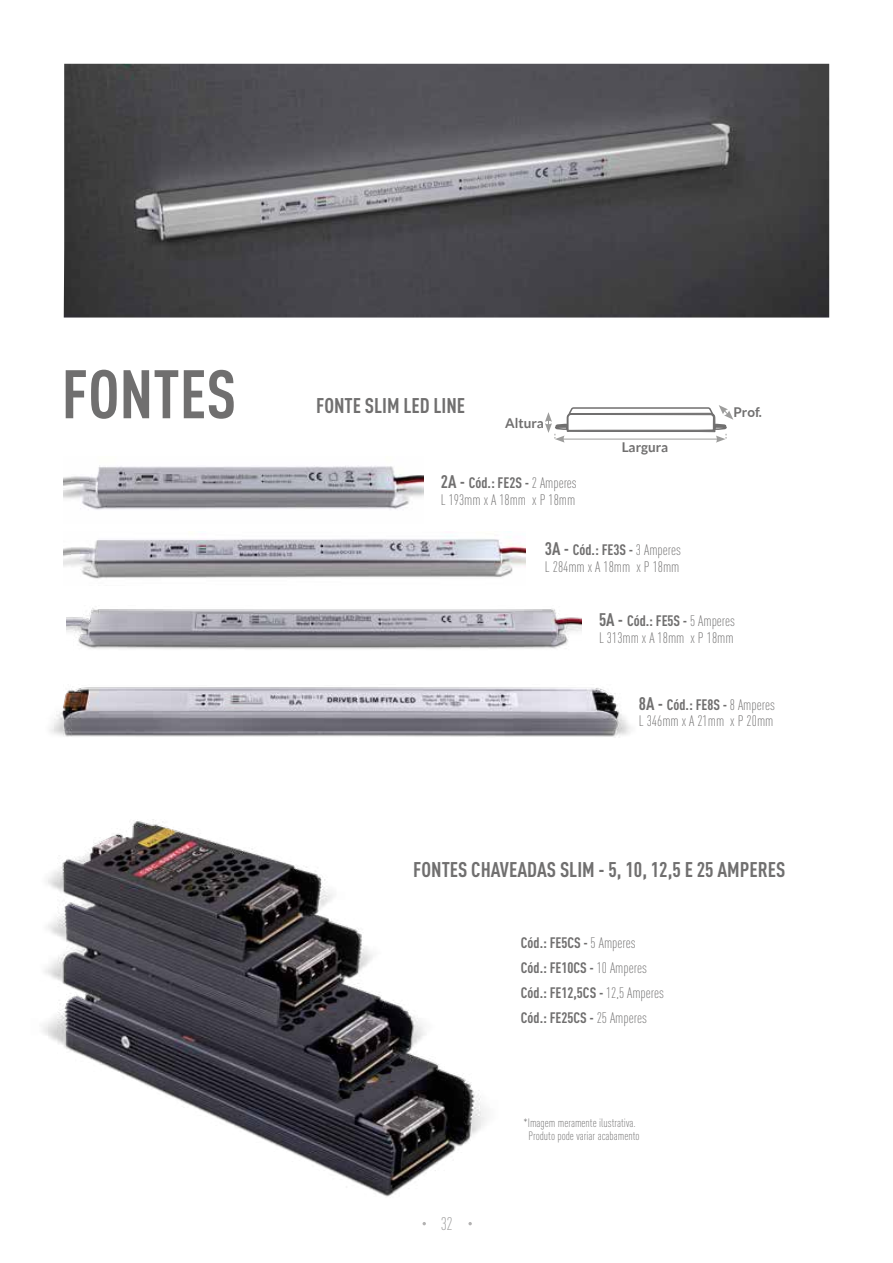
<style>
.page{position:relative;width:893px;height:1263px;background:#fff}
.page>*{position:absolute;margin:0;border:0;box-sizing:border-box;transform-origin:0 0}
.t1{font:700 condensed 67.5px "DIN Pro";color:#706f6f}
.t2{font:700 condensed 21px "DIN Pro";color:#706f6f}
.t3{font:300 condensed 18px "DIN Pro";color:#706f6f}
.t4{font:300 condensed 15px/16.5px "DIN Pro";color:#706f6f}
.t5{font:700 condensed 15px/25px "DIN Pro";color:#706f6f}
.t6{font:700 13.5px "Lato";color:#706f6f}
.t7{font:300 condensed 12px/13.5px "DIN Pro";color:#706f6f;text-align:center}
.s1{font-weight:700;font-size:18px}
.s2{font-weight:700}
.s3{font-weight:300}
</style>
<div class="page">
<img style="left:64px;top:64px;width:765px;height:253px">
<img style="left:66px;top:608px;width:515px;height:41px">
<svg style="left:545px;top:405px;width:188px;height:38px"></svg>
<img style="left:64px;top:465px;width:359px;height:45px">
<img style="left:64px;top:531px;width:462px;height:48px">
<img style="left:50px;top:687px;width:581px;height:50px">
<img style="left:43px;top:819px;width:444px;height:407px">
<h1 class="t1" style="left:62px;top:343px;width:176px">FONTES</h1>
<h2 class="t2" style="left:316px;top:389px;width:151px">FONTE SLIM LED LINE</h2>
<p class="t6" style="left:505px;top:416px;width:40px">Altura</p>
<p class="t4" style="left:441px;top:474px;width:137px"><span class="s1">2A -</span> <span class="s2">Cód.: FE2S -</span> 2 Amperes<br>L 193mm x A 18mm x P 18mm</p>
<p class="t6" style="left:622px;top:440px;width:48px">Largura</p>
<p class="t4" style="left:545px;top:541px;width:137px"><span class="s1">3A -</span> <span class="s2">Cód.: FE3S -</span> 3 Amperes<br>L 284mm x A 18mm x P 18mm</p>
<p class="t6" style="left:733px;top:404px;width:30px">Prof.</p>
<p class="t4" style="left:599px;top:612px;width:137px"><span class="s1">5A -</span> <span class="s2">Cód.: FE5S -</span> 5 Amperes<br>L 313mm x A 18mm x P 18mm</p>
<p class="t4" style="left:639px;top:695px;width:137px"><span class="s1">8A -</span> <span class="s2">Cód.: FE8S -</span> 8 Amperes<br>L 346mm x A 21mm x P 20mm</p>
<h2 class="t2" style="left:413px;top:854px;width:374px">FONTES CHAVEADAS SLIM - 5, 10, 12,5 E 25 AMPERES</h2>
<p class="t5" style="left:521px;top:929px;width:145px">Cód.: FE5CS - <span class="s3">5 Amperes<br></span>Cód.: FE10CS - <span class="s3">10 Amperes<br></span>Cód.: FE12,5CS - <span class="s3">12,5 Amperes<br></span>Cód.: FE25CS - <span class="s3">25 Amperes</span></p>
<p class="t3" style="left:440px;top:1211px;width:14px">32</p>
<p class="t7" style="left:524px;top:1115px;width:118px">*Imagem meramente ilustrativa.<br>Produto pode variar acabamento</p>
</div>
